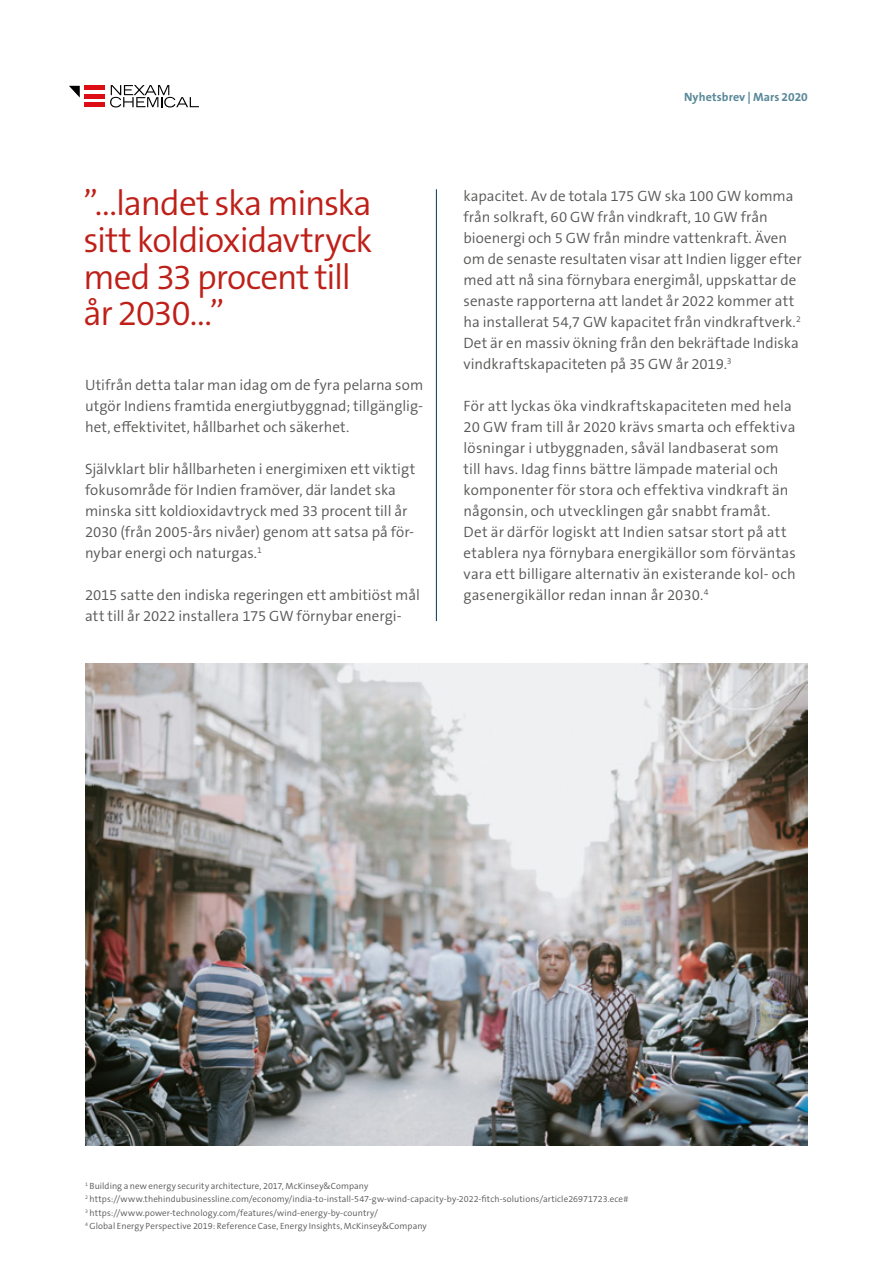
<style>
.page{position:relative;width:893px;height:1263px;background:#fff}
.page>*{position:absolute;margin:0;border:0;box-sizing:border-box;transform-origin:0 0}
.t1{font:300 35.4px/36.6px "The Sans B W4";letter-spacing:-.035em;color:#be1f18}
.t2{font:300 15px/21px "The Sans B W4";letter-spacing:.005em;color:#575756}
.t3{font:700 12px "The Sans B W7";letter-spacing:.01em;color:#588798}
.t4{font:300 9px/13.5px "The Sans B W4";letter-spacing:.01em;color:#575756}
</style>
<div class="page">
<div style="left:85px;top:85px;width:20px;height:5px;background:#dc0d15"></div>
<hr style="left:85px;top:94px;width:20px;height:4px;background:#dc0d15">
<div style="left:85px;top:102px;width:20px;height:5px;background:#dc0d15"></div>
<svg style="left:69px;top:86px;width:11px;height:12px"></svg>
<svg style="left:110px;top:85px;width:89px;height:22px"></svg>
<img style="left:85px;top:663px;width:723px;height:482px">
<hr style="left:436px;top:189px;width:1px;height:432px;background:#003c50">
<h1 class="t1" style="left:83px;top:185px;width:290px">”...landet ska minska sitt koldioxidavtryck med 33 procent till år 2030...”</h1>
<p class="t2" style="left:85px;top:375px;width:340px;text-align:justify">Utifrån detta talar man idag om de fyra pelarna som utgör Indiens framtida energiutbyggnad; tillgänglig&shy;het, effektivitet, hållbarhet och säkerhet.</p>
<p class="t2" style="left:85px;top:459px;width:332px">Självklart blir hållbarheten i energimixen ett viktigt fokusområde för Indien framöver, där landet ska minska sitt koldioxidavtryck med 33 procent till år 2030 (från 2005-års nivåer) genom att satsa på för&shy;nybar energi och naturgas.<sup>1</sup></p>
<p class="t2" style="left:85px;top:585px;width:336px">2015 satte den indiska regeringen ett ambitiöst mål att till år 2022 installera 175 GW förnybar energi-</p>
<p class="t3" style="left:684px;top:89px;width:125px">Nyhetsbrev | Mars 2020</p>
<p class="t2" style="left:463px;top:186px;width:340px">kapacitet. Av de totala 175 GW ska 100 GW komma från solkraft, 60 GW från vindkraft, 10 GW från bioenergi och 5 GW från mindre vattenkraft. Även om de senaste resultaten visar att Indien ligger efter med att nå sina förnybara energimål, uppskattar de senaste rapporterna att landet år 2022 kommer att ha installerat 54,7 GW kapacitet från vindkraftverk.<sup>2<br></sup>Det är en massiv ökning från den bekräftade Indiska vindkraftskapaciteten på 35 GW år 2019.<sup>3</sup></p>
<p class="t2" style="left:463px;top:396px;width:334px">För att lyckas öka vindkraftskapaciteten med hela 20 GW fram till år 2020 krävs smarta och effektiva lösningar i utbyggnaden, såväl landbaserat som till havs. Idag finns bättre lämpade material och komponenter för stora och effektiva vindkraft än någonsin, och utvecklingen går snabbt framåt.<br>Det är därför logiskt att Indien satsar stort på att etablera nya förnybara energikällor som förväntas vara ett billigare alternativ än existerande kol- och gasenergikällor redan innan år 2030.<sup>4</sup></p>
<p class="t4" style="left:85px;top:1179px;width:545px"><sup>1</sup> Building a new energy security architecture, 2017, McKinsey&amp;Company<br><sup>2</sup> https://www.thehindubusinessline.com/economy/india-to-install-547-gw-wind-capacity-by-2022-fitch-solutions/article26971723.ece# <sup>3</sup> https://www.power-technology.com/features/wind-energy-by-country/<br><sup>4</sup> Global Energy Perspective 2019: Reference Case, Energy Insights, McKinsey&amp;Company</p>
</div>
